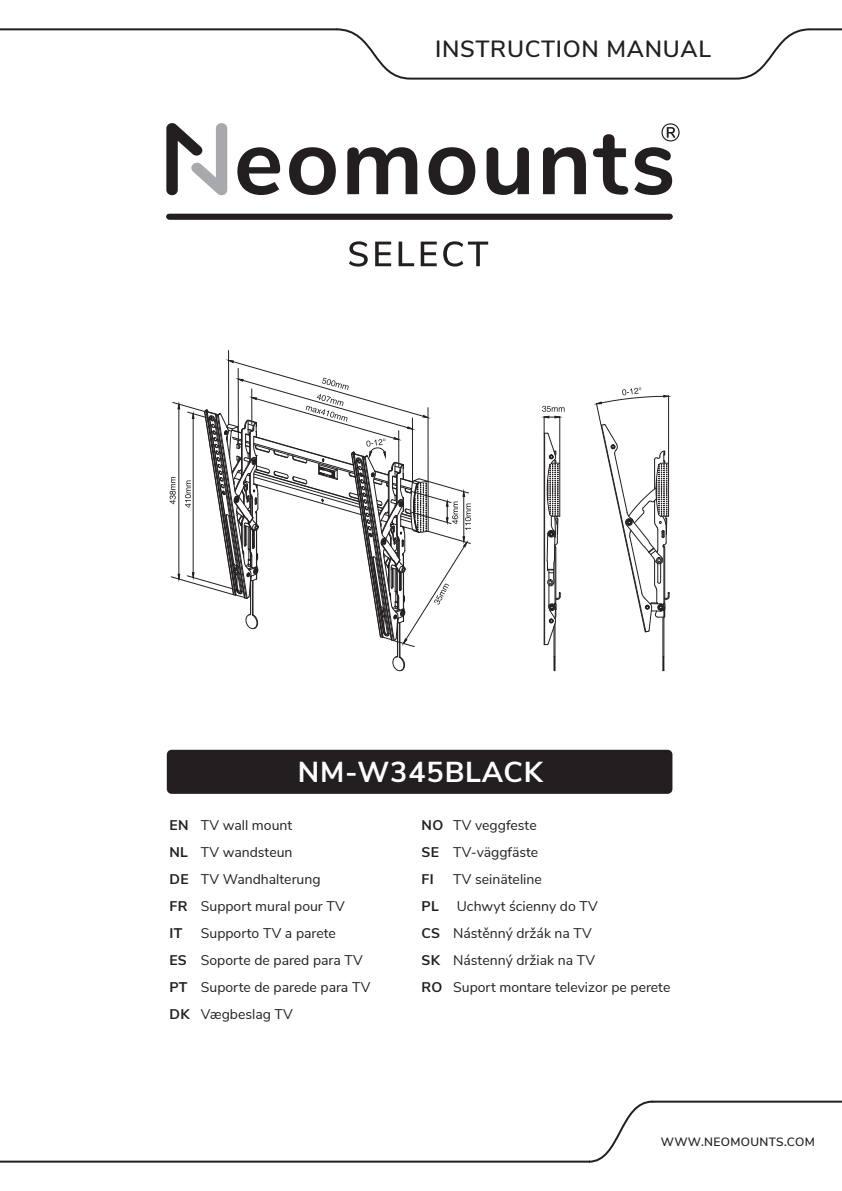
<style>
.page{position:relative;width:842px;height:1191px;background:#fff}
.page>*{position:absolute;margin:0;border:0;box-sizing:border-box;transform-origin:0 0}
.t1{font:700 28.8px "Nunito Sans";letter-spacing:.03em;color:#fff}
.t2{font:600 23.4px "Nunito Sans";letter-spacing:.03em;color:#231f20}
.t3{font:14px/27px "Nunito Sans";color:#231f20}
.t4{font:700 14px/27px "Nunito Sans";letter-spacing:.03em;color:#231f20}
.t5{font:600 12px "Nunito Sans";letter-spacing:.03em;color:#231f20}
</style>
<div class="page">
<svg style="left:0;top:1100px;width:842px;height:63px"></svg>
<svg style="left:0;top:28px;width:842px;height:52px"></svg>
<svg style="left:634px;top:147px;width:38px;height:48px"></svg>
<svg style="left:661px;top:123px;width:19px;height:18px"></svg>
<svg style="left:166px;top:123px;width:61px;height:72px"></svg>
<svg style="left:347px;top:147px;width:70px;height:47px"></svg>
<svg style="left:289px;top:147px;width:47px;height:48px"></svg>
<svg style="left:428px;top:147px;width:47px;height:48px"></svg>
<svg style="left:593px;top:134px;width:35px;height:61px"></svg>
<svg style="left:543px;top:147px;width:43px;height:47px"></svg>
<svg style="left:487px;top:147px;width:42px;height:48px"></svg>
<svg style="left:237px;top:147px;width:43px;height:48px"></svg>
<svg style="left:349px;top:241px;width:139px;height:25px"></svg>
<div style="left:166px;top:214px;width:507px;height:5px;background:#231f20"></div>
<div style="left:168px;top:750px;width:504px;height:43px;background:#231f20;border-radius:4px"></div>
<div style="left:167px;top:750px;width:505px;height:44px;border:1px solid #231f20;border-radius:4px"></div>
<svg style="left:663px;top:656px;width:1px;height:15px"></svg>
<hr style="left:662px;top:617px;width:1px;height:39px;background:#231f20">
<hr style="left:663px;top:617px;width:1px;height:39px;background:#231f20">
<svg style="left:595px;top:387px;width:75px;height:248px"></svg>
<svg style="left:554px;top:656px;width:1px;height:15px"></svg>
<hr style="left:554px;top:626px;width:1px;height:30px;background:#231f20">
<hr style="left:555px;top:623px;width:1px;height:33px;background:#231f20">
<svg style="left:542px;top:406px;width:23px;height:239px"></svg>
<hr style="left:228px;top:350px;width:1px;height:74px;background:#231f20">
<svg style="left:170px;top:359px;width:301px;height:312px"></svg>
<h2 class="t2" style="left:435px;top:32px;width:277px">INSTRUCTION MANUAL</h2>
<h1 class="t1" style="left:298px;top:751px;width:247px">NM-W345BLACK</h1>
<p class="t4" style="left:169px;top:810px;width:22px">EN<br>NL<br>DE<br>FR<br>IT<br>ES<br>PT<br>DK</p>
<p class="t4" style="left:421px;top:810px;width:23px">NO<br>SE<br>FI<br>PL<br>CS<br>SK<br>RO</p>
<p class="t3" style="left:201px;top:810px;width:171px">TV wall mount<br>TV wandsteun<br>TV Wandhalterung<br>Support mural pour TV<br>Supporto TV a parete<br>Soporte de pared para TV<br>Suporte de parede para TV<br>Vægbeslag TV</p>
<p class="t3" style="left:453px;top:810px;width:219px">TV veggfeste<br>TV-väggfäste<br>TV seinäteline<br>Uchwyt ścienny do TV<br>Nástěnný držák na TV<br>Nástenný držiak na TV<br>Suport montare televizor pe perete</p>
<p class="t5" style="left:661px;top:1133px;width:156px">WWW.NEOMOUNTS.COM</p>
</div>
